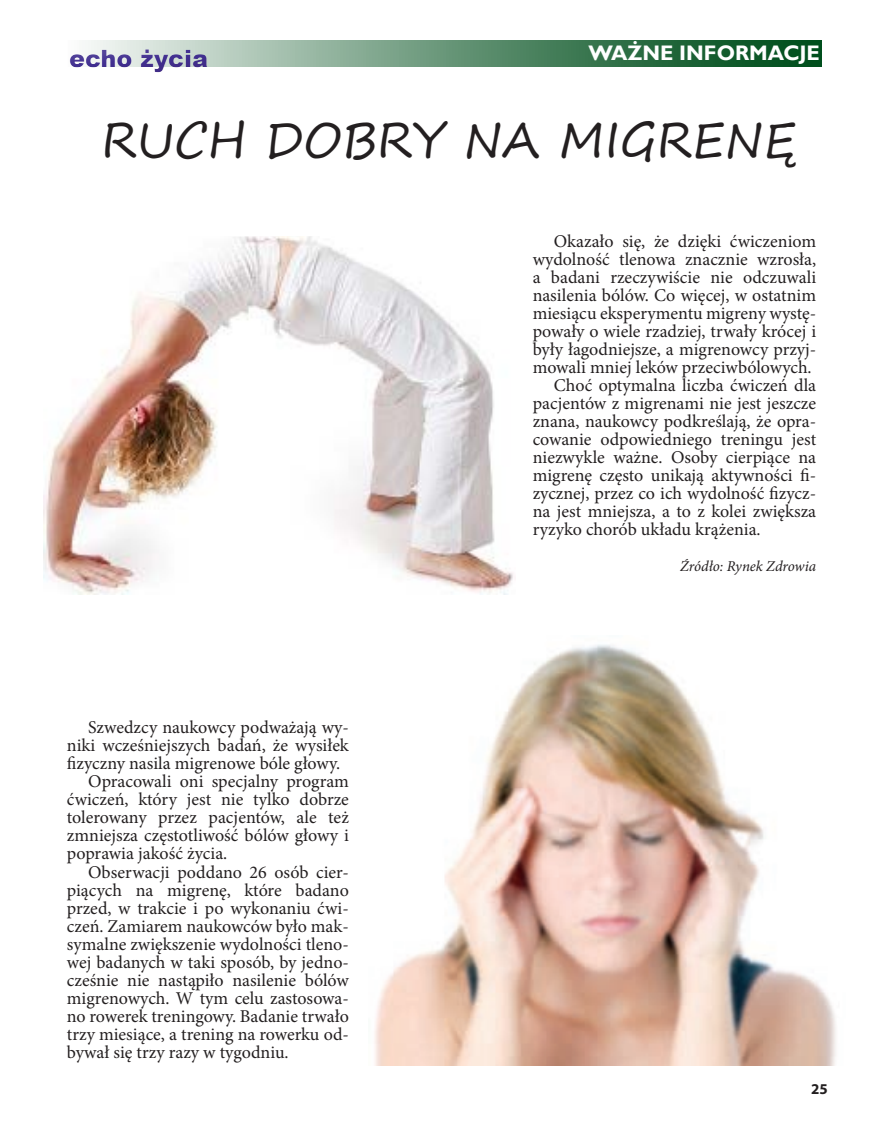
<style>
.page{position:relative;width:876px;height:1132px;background:#fff}
.page>*{position:absolute;margin:0;border:0;box-sizing:border-box;transform-origin:0 0}
.t1{font:48px "Segoe Print";color:#231f20}
.t2{font:900 24px "Arial";color:#412f90}
.t3{font:700 21px "Gill Sans";color:#fff}
.t4{font:18px "Minion Pro";color:#231f20}
.t5{font:italic 15px "Minion Pro";letter-spacing:-.005em;color:#231f20}
.t6{font:700 15px "Myriad Pro";color:#231f20}
</style>
<div class="page">
<svg style="left:249px;top:40px;width:572px;height:27px;background:#4e8461"></svg>
<div style="left:71px;top:25px;width:178px;height:49px;background:#d1232a;opacity:.75"></div>
<img style="left:44px;top:237px;width:469px;height:357px">
<img style="left:374px;top:644px;width:462px;height:421px">
<h2 class="t2" style="left:69px;top:41px;width:141px">echo życia</h2>
<p class="t3" style="left:588px;top:41px;width:233px">WAŻNE INFORMACJE</p>
<p class="t1" style="left:102px;top:97px;width:696px">RUCH DOBRY NA MIGRENĘ</p>
<p class="t4" style="left:88px;top:715px;width:262px">Szwedzcy naukowcy podważają wy-</p>
<p class="t4" style="left:67px;top:733px;width:284px">niki wcześniejszych badań, że wysiłek</p>
<p class="t4" style="left:67px;top:751px;width:275px">fizyczny nasila migrenowe bóle głowy.</p>
<p class="t4" style="left:88px;top:769px;width:262px">Opracowali oni specjalny program</p>
<p class="t4" style="left:67px;top:787px;width:284px">ćwiczeń, który jest nie tylko dobrze</p>
<p class="t4" style="left:67px;top:805px;width:284px">tolerowany przez pacjentów, ale też</p>
<p class="t4" style="left:67px;top:823px;width:283px">zmniejsza częstotliwość bólów głowy i</p>
<p class="t4" style="left:67px;top:841px;width:162px">poprawia jakość życia.</p>
<p class="t4" style="left:88px;top:859px;width:262px">Obserwacji poddano 26 osób cier-</p>
<p class="t4" style="left:67px;top:877px;width:284px">piących na migrenę, które badano</p>
<p class="t4" style="left:67px;top:895px;width:283px">przed, w trakcie i po wykonaniu ćwi-</p>
<p class="t4" style="left:67px;top:913px;width:284px">czeń. Zamiarem naukowców było mak-</p>
<p class="t4" style="left:67px;top:931px;width:283px">symalne zwiększenie wydolności tleno-</p>
<p class="t4" style="left:67px;top:949px;width:284px">wej badanych w taki sposób, by jedno-</p>
<p class="t4" style="left:67px;top:967px;width:283px">cześnie nie nastąpiło nasilenie bólów</p>
<p class="t4" style="left:67px;top:985px;width:284px">migrenowych. W tym celu zastosowa-</p>
<p class="t4" style="left:67px;top:1003px;width:284px">no rowerek treningowy. Badanie trwało</p>
<p class="t4" style="left:67px;top:1021px;width:284px">trzy miesiące, a trening na rowerku od-</p>
<p class="t4" style="left:67px;top:1039px;width:223px">bywał się trzy razy w tygodniu.</p>
<p class="t4" style="left:554px;top:229px;width:264px">Okazało się, że dzięki ćwiczeniom</p>
<p class="t4" style="left:533px;top:247px;width:285px">wydolność tlenowa znacznie wzrosła,</p>
<p class="t4" style="left:533px;top:265px;width:285px">a badani rzeczywiście nie odczuwali</p>
<p class="t4" style="left:533px;top:283px;width:285px">nasilenia bólów. Co więcej, w ostatnim</p>
<p class="t4" style="left:533px;top:301px;width:285px">miesiącu eksperymentu migreny wystę-</p>
<p class="t4" style="left:533px;top:319px;width:285px">powały o wiele rzadziej, trwały krócej i</p>
<p class="t4" style="left:533px;top:337px;width:285px">były łagodniejsze, a migrenowcy przyj-</p>
<p class="t4" style="left:533px;top:355px;width:281px">mowali mniej leków przeciwbólowych.</p>
<p class="t4" style="left:554px;top:373px;width:264px">Choć optymalna liczba ćwiczeń dla</p>
<p class="t4" style="left:533px;top:391px;width:285px">pacjentów z migrenami nie jest jeszcze</p>
<p class="t4" style="left:533px;top:409px;width:285px">znana, naukowcy podkreślają, że opra-</p>
<p class="t4" style="left:533px;top:427px;width:285px">cowanie odpowiedniego treningu jest</p>
<p class="t4" style="left:533px;top:445px;width:285px">niezwykle ważne. Osoby cierpiące na</p>
<p class="t4" style="left:533px;top:463px;width:285px">migrenę często unikają aktywności fi-</p>
<p class="t4" style="left:533px;top:481px;width:285px">zycznej, przez co ich wydolność fizycz-</p>
<p class="t4" style="left:533px;top:499px;width:285px">na jest mniejsza, a to z kolei zwiększa</p>
<p class="t4" style="left:533px;top:517px;width:230px">ryzyko chorób układu krążenia.</p>
<p class="t5" style="left:680px;top:556px;width:137px">Źródło: Rynek Zdrowia</p>
<p class="t6" style="left:811px;top:1078px;width:18px">25</p>
</div>
